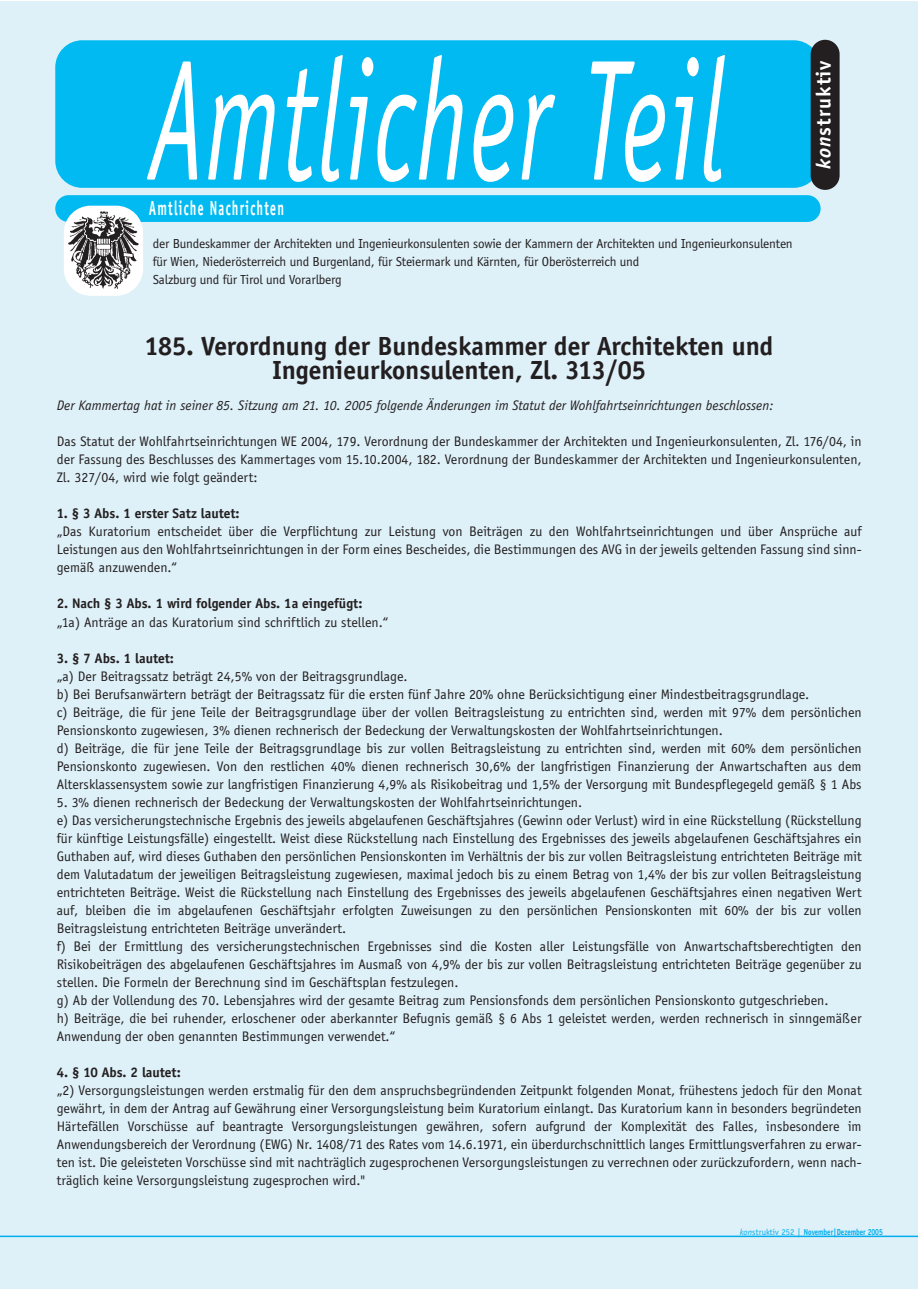
<style>
.page{position:relative;width:918px;height:1289px;background:#fff}
.page>*{position:absolute;margin:0;border:0;box-sizing:border-box;transform-origin:0 0}
.t1{font:italic 177px "Officina Sans";letter-spacing:.025em;color:#fff;scale:.6 1}
.t2{font:700 27px/24px "Officina Sans";color:#231f20;text-align:center}
.t3{font:700 21px "Officina Sans";letter-spacing:.1em;color:#fff;scale:.6 1}
.t4{font:700 21px "Officina Sans";letter-spacing:.055em;color:#fff}
.t5{font:14.25px/18px "Officina Sans";color:#231f20;text-align:justify}
.t6{font:italic 14.25px "Officina Sans";color:#231f20}
.t7{font:700 14.25px "Officina Sans";color:#231f20}
.t8{font:13.5px/18px "Officina Sans";letter-spacing:-.015em;color:#231f20}
.t9{font:700 9px "Officina Sans";color:#00aeef;scale:.81 1}
.s1{font-style:italic}
.s2{font-weight:400;font-style:italic}
.s3{font-weight:400}
</style>
<div class="page">
<div style="left:0;top:2px;width:918px;height:1286px;background:#def0f8"></div>
<div style="left:55px;top:40px;width:766px;height:148px;background:#00baf1;border-radius:27px"></div>
<div style="left:811px;top:40px;width:29px;height:150px;background:#231f20;border-radius:14px"></div>
<hr style="left:0;top:1235px;width:918px;height:2px;background:#00aeef">
<div style="left:55px;top:195px;width:766px;height:27px;background:#00baf1;border-radius:13px"></div>
<div style="left:64px;top:206px;width:79px;height:90px;background:#fff;border-radius:27px"></div>
<img style="left:67px;top:209px;width:73px;height:84px">
<h1 class="t1" style="left:151px;top:51px;width:957px">Amtlicher Teil</h1>
<h3 class="t3" style="left:149px;top:200px;width:226px">Amtliche Nachrichten</h3>
<p class="t8" style="left:153px;top:236px;width:641px">der Bundeskammer der Architekten und Ingenieurkonsulenten sowie der Kammern der Architekten und Ingenieurkonsulenten für Wien, Niederösterreich und Burgenland, für Steiermark und Kärnten, für Oberösterreich und<br>Salzburg und für Tirol und Vorarlberg</p>
<h3 class="t4" style="left:815px;top:169px;width:110px;rotate:-90deg"><span class="s1">kon</span>struktiv</h3>
<h2 class="t2" style="left:145px;top:336px;width:630px">185. Verordnung der Bundeskammer der Architekten und<br>Ingenieurkonsulenten, Zl. 313/05</h2>
<p class="t6" style="left:57px;top:400px;width:718px">Der Kammertag hat in seiner 85. Sitzung am 21. 10. 2005 folgende Änderungen im Statut der Wohlfahrtseinrichtungen beschlossen:</p>
<p class="t5" style="left:57px;top:434px;width:806px">Das Statut der Wohlfahrtseinrichtungen WE 2004, 179. Verordnung der Bundeskammer der Architekten und Ingenieurkonsulenten, Zl. 176/04, in der Fassung des Beschlusses des Kammertages vom 15.10.2004, 182. Verordnung der Bundeskammer der Architekten und Ingenieurkonsulenten, Zl. 327/04, wird wie folgt geändert:</p>
<p class="t7" style="left:57px;top:508px;width:184px">1. § 3 Abs. 1 erster Satz lautet:</p>
<p class="t5" style="left:57px;top:524px;width:806px">„Das Kuratorium entscheidet über die Verpflichtung zur Leistung von Beiträgen zu den Wohlfahrtseinrichtungen und über Ansprüche auf Leistungen aus den Wohlfahrtseinrichtungen in der Form eines Bescheides, die Bestimmungen des AVG in der jeweils geltenden Fassung sind sinn&shy;gemäß anzuwenden.“</p>
<p class="t7" style="left:57px;top:598px;width:307px">2. Nach § 3 Abs. 1 wird folgender Abs. 1a eingefügt:</p>
<p class="t5" style="left:57px;top:614px;width:333px">„1a) Anträge an das Kuratorium sind schriftlich zu stellen.“</p>
<p class="t7" style="left:57px;top:652px;width:119px">3. § 7 Abs. 1 lautet:</p>
<p class="t5" style="left:57px;top:668px;width:806px;text-align:left">„a) Der Beitragssatz beträgt 24,5% von der Beitragsgrundlage.<br>b) Bei Berufsanwärtern beträgt der Beitragssatz für die ersten fünf Jahre 20% ohne Berücksichtigung einer Mindestbeitragsgrundlage.<br>c) Beiträge, die für jene Teile der Beitragsgrundlage über der vollen Beitragsleistung zu entrichten sind, werden mit 97% dem persönlichen Pensionskonto zugewiesen, 3% dienen rechnerisch der Bedeckung der Verwaltungskosten der Wohlfahrtseinrichtungen.<br>d) Beiträge, die für jene Teile der Beitragsgrundlage bis zur vollen Beitragsleistung zu entrichten sind, werden mit 60% dem persönlichen Pensionskonto zugewiesen. Von den restlichen 40% dienen rechnerisch 30,6% der langfristigen Finanzierung der Anwartschaften aus dem Altersklassensystem sowie zur langfristigen Finanzierung 4,9% als Risikobeitrag und 1,5% der Versorgung mit Bundespflegegeld gemäß § 1 Abs</p>
<p class="t5" style="left:57px;top:794px;width:806px;text-align:left">5. 3% dienen rechnerisch der Bedeckung der Verwaltungskosten der Wohlfahrtseinrichtungen.<br>e) Das versicherungstechnische Ergebnis des jeweils abgelaufenen Geschäftsjahres (Gewinn oder Verlust) wird in eine Rückstellung (Rückstellung für künftige Leistungsfälle) eingestellt. Weist diese Rückstellung nach Einstellung des Ergebnisses des jeweils abgelaufenen Geschäftsjahres ein Guthaben auf, wird dieses Guthaben den persönlichen Pensionskonten im Verhältnis der bis zur vollen Beitragsleistung entrichteten Beiträge mit dem Valutadatum der jeweiligen Beitragsleistung zugewiesen, maximal jedoch bis zu einem Betrag von 1,4% der bis zur vollen Beitragsleistung entrichteten Beiträge. Weist die Rückstellung nach Einstellung des Ergebnisses des jeweils abgelaufenen Geschäftsjahres einen negativen Wert auf, bleiben die im abgelaufenen Geschäftsjahr erfolgten Zuweisungen zu den persönlichen Pensionskonten mit 60% der bis zur vollen Beitragsleistung entrichteten Beiträge unverändert.<br>f) Bei der Ermittlung des versicherungstechnischen Ergebnisses sind die Kosten aller Leistungsfälle von Anwartschaftsberechtigten den Risikobeiträgen des abgelaufenen Geschäftsjahres im Ausmaß von 4,9% der bis zur vollen Beitragsleistung entrichteten Beiträge gegenüber zu stellen. Die Formeln der Berechnung sind im Geschäftsplan festzulegen.<br>g) Ab der Vollendung des 70. Lebensjahres wird der gesamte Beitrag zum Pensionsfonds dem persönlichen Pensionskonto gutgeschrieben.<br>h) Beiträge, die bei ruhender, erloschener oder aberkannter Befugnis gemäß § 6 Abs 1 geleistet werden, werden rechnerisch in sinngemäßer Anwendung der oben genannten Bestimmungen verwendet.“</p>
<p class="t7" style="left:57px;top:1066px;width:126px">4. § 10 Abs. 2 lautet:</p>
<p class="t5" style="left:57px;top:1082px;width:806px">„2) Versorgungsleistungen werden erstmalig für den dem anspruchsbegründenden Zeitpunkt folgenden Monat, frühestens jedoch für den Monat gewährt, in dem der Antrag auf Gewährung einer Versorgungsleistung beim Kuratorium einlangt. Das Kuratorium kann in besonders begründeten Härtefällen Vorschüsse auf beantragte Versorgungsleistungen gewähren, sofern aufgrund der Komplexität des Falles, insbesondere im Anwendungsbereich der Verordnung (EWG) Nr. 1408/71 des Rates vom 14.6.1971, ein überdurchschnittlich langes Ermittlungsverfahren zu erwar&shy;ten ist. Die geleisteten Vorschüsse sind mit nachträglich zugesprochenen Versorgungsleistungen zu verrechnen oder zurückzufordern, wenn nach&shy;träglich keine Versorgungsleistung zugesprochen wird."</p>
<p class="t9" style="left:740px;top:1228px;width:178px"><span class="s2">kon</span><span class="s3">struktiv 252 |</span> November|Dezember 2005</p>
</div>
